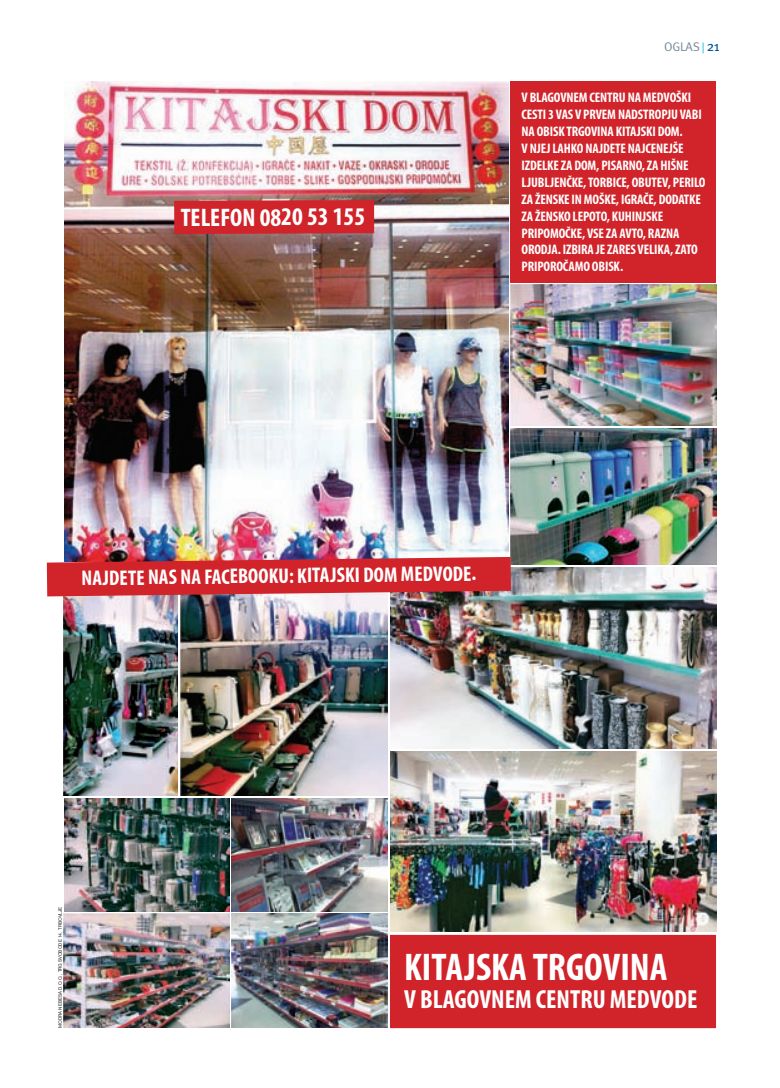
<style>
.page{position:relative;width:780px;height:1088px;background:#fff}
.page>*{position:absolute;margin:0;border:0;box-sizing:border-box;transform-origin:0 0}
.t1{font:700 condensed 38.75px "Myriad Pro";color:#fff}
.t2{font:700 condensed 26.25px "Myriad Pro";color:#fff}
.t3{font:700 condensed 25.5px "Myriad Pro";letter-spacing:-.005em;color:#fff}
.t4{font:700 condensed 21.25px "Myriad Pro";color:#fff}
.t5{font:700 condensed 13.88px/16.9px "Myriad Pro";letter-spacing:-.01em;color:#fff}
.t6{font:12.5px "Meta Pro";letter-spacing:-.02em;color:#738a95}
.t7{font:5px "Nimbus San DEE";color:#231f20}
.s1{font-size:11.25px;color:#00b1ed}
.s2{font-size:13.75px;color:#01559e}
</style>
<div class="page">
<div style="left:511px;top:81px;width:205px;height:201px;background:#d1232a"></div>
<img style="left:65px;top:81px;width:443px;height:476px">
<svg style="left:173px;top:199px;width:202px;height:36px;background:#cc2b31"></svg>
<img style="left:390px;top:567px;width:326px;height:182px">
<img style="left:390px;top:752px;width:326px;height:180px">
<img style="left:180px;top:596px;width:207px;height:199px">
<img style="left:64px;top:596px;width:114px;height:199px">
<img style="left:511px;top:285px;width:205px;height:141px">
<img style="left:511px;top:428px;width:205px;height:137px">
<img style="left:64px;top:914px;width:165px;height:114px">
<img style="left:64px;top:798px;width:165px;height:114px">
<img style="left:232px;top:798px;width:155px;height:114px">
<img style="left:232px;top:914px;width:155px;height:114px">
<svg style="left:47px;top:557px;width:464px;height:39px;background:#cb3037"></svg>
<div style="left:390px;top:935px;width:326px;height:93px;background:#d1232a"></div>
<h3 class="t3" style="left:181px;top:201px;width:186px">TELEFON 0820 53 155</h3>
<p class="t6" style="left:664px;top:39px;width:57px">OGLAS <span class="s1">|</span> <span class="s2">21</span></p>
<p class="t5" style="left:521px;top:89px;width:185px">V BLAGOVNEM CENTRU NA MEDVOŠKI<br>CESTI 3 VAS V PRVEM NADSTROPJU VABI<br>NA OBISK TRGOVINA KITAJSKI DOM.<br>V NJEJ LAHKO NAJDETE NAJCENEJŠE<br>IZDELKE ZA DOM, PISARNO, ZA HIŠNE<br>LJUBLJENČKE, TORBICE, OBUTEV, PERILO<br>ZA ŽENSKE IN MOŠKE, IGRAČE, DODATKE<br>ZA ŽENSKO LEPOTO, KUHINJSKE<br>PRIPOMOČKE, VSE ZA AVTO, RAZNA<br>ORODJA. IZBIRA JE ZARES VELIKA, ZATO<br>PRIPOROČAMO OBISK.</p>
<h3 class="t4" style="left:81px;top:566px;width:396px;rotate:-1deg">NAJDETE NAS NA FACEBOOKU: KITAJSKI DOM MEDVODE.</h3>
<p class="t7" style="left:57px;top:1028px;width:123px;rotate:-90deg">MODRA NEBESA D.O.O., TRG SVOBODE 14, TRBOVLJE</p>
<h1 class="t1" style="left:404px;top:943px;width:265px">KITAJSKA TRGOVINA</h1>
<h2 class="t2" style="left:404px;top:982px;width:295px">V BLAGOVNEM CENTRU MEDVODE</h2>
</div>
